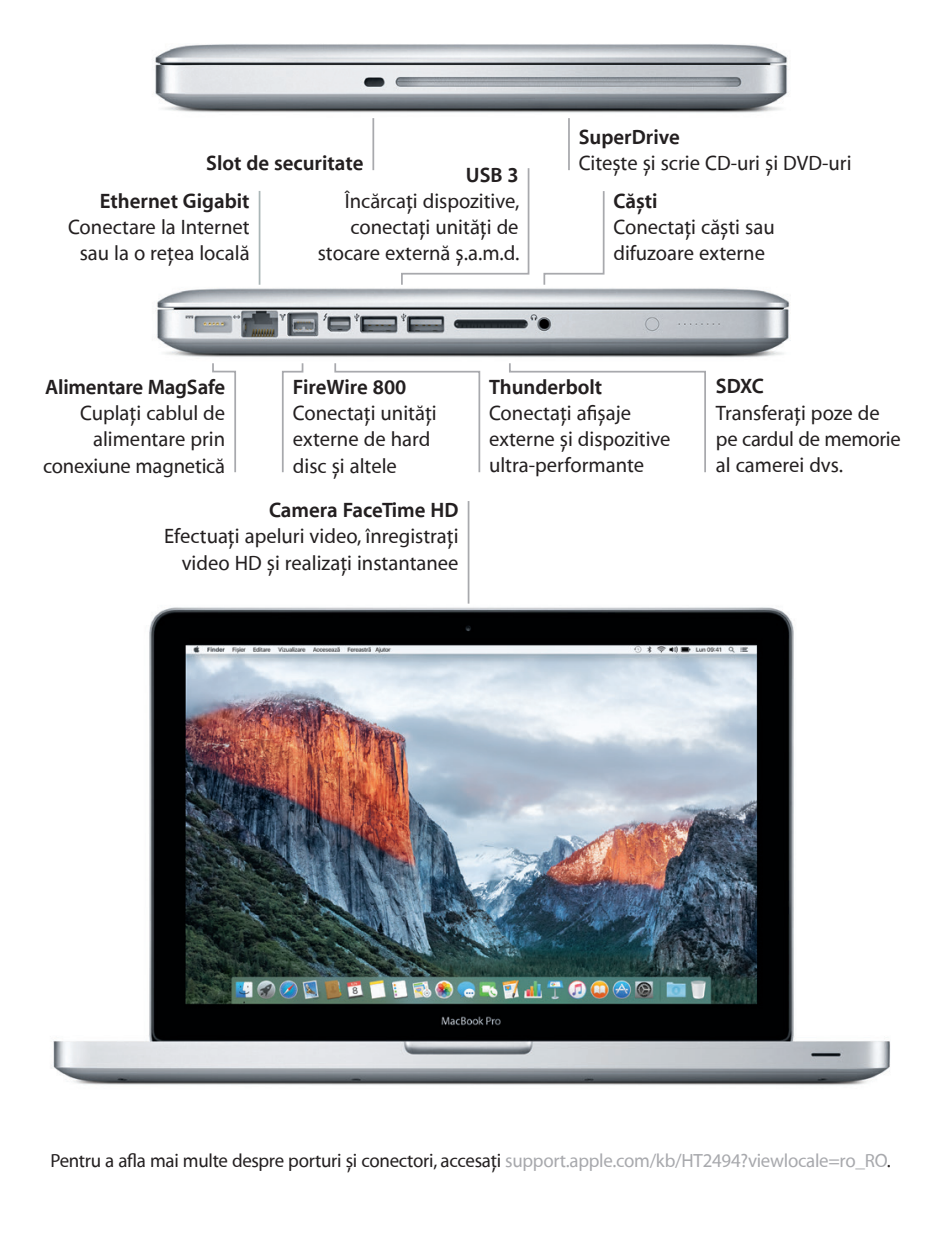
<style>
.page{position:relative;width:943px;height:1241px;background:#fff}
.page>*{position:absolute;margin:0;border:0;box-sizing:border-box;transform-origin:0 0}
.CalloutFR{font:500 21px/26.2px "Myriad Set Pro";color:#231f20;text-align:right}
.CalloutFL{font:500 21px/26.2px "Myriad Set Pro";color:#231f20}
.CalloutHeadFR{font:700 21px "Myriad Set Pro";color:#231f20}
.CalloutHeadFL{font:700 21px "Myriad Set Pro";color:#231f20}
.Footnote{font:500 19.25px "Myriad Set Pro";letter-spacing:-.015em;color:#231f20}
.s1{color:#a8a9ad}
</style>
<div class="page">
<img style="left:51px;top:581px;width:839px;height:505px">
<img style="left:155px;top:44px;width:633px;height:93px">
<img style="left:155px;top:269px;width:636px;height:89px">
<hr style="left:372px;top:118px;width:2px;height:52px;background:#a8a9ad">
<svg style="left:212px;top:363px;width:24px;height:110px"></svg>
<hr style="left:467px;top:501px;width:2px;height:102px;background:#a8a9ad">
<hr style="left:568px;top:118px;width:2px;height:52px;background:#a8a9ad">
<svg style="left:542px;top:191px;width:63px;height:95px"></svg>
<svg style="left:400px;top:168px;width:130px;height:118px"></svg>
<svg style="left:509px;top:363px;width:197px;height:110px"></svg>
<svg style="left:334px;top:363px;width:147px;height:110px"></svg>
<svg style="left:282px;top:363px;width:22px;height:110px"></svg>
<hr style="left:259px;top:191px;width:1px;height:94px;background:#aab6b7">
<p class="CalloutHeadFL" style="left:578px;top:120px;width:103px">SuperDrive</p>
<p class="CalloutFL" style="left:578px;top:149px;width:274px">Citește și scrie CD-uri și DVD-uri</p>
<p class="CalloutHeadFR" style="left:206px;top:147px;width:158px">Slot de securitate</p>
<p class="CalloutHeadFR" style="left:466px;top:158px;width:54px">USB 3</p>
<p class="CalloutFR" style="left:318px;top:187px;width:203px">Încărcați dispozitive, conectați unități de stocare externă ș.a.m.d.</p>
<p class="CalloutHeadFL" style="left:613px;top:184px;width:46px">Căști</p>
<p class="CalloutHeadFR" style="left:100px;top:184px;width:151px">Ethernet Gigabit</p>
<p class="CalloutFR" style="left:68px;top:213px;width:183px;text-align:center">Conectare la Internet sau la o rețea locală</p>
<p class="CalloutFL" style="left:613px;top:213px;width:163px">Conectați căști sau difuzoare externe</p>
<p class="CalloutHeadFR" style="left:45px;top:370px;width:181px">Alimentare MagSafe</p>
<p class="CalloutFR" style="left:43px;top:399px;width:184px">Cuplați cablul de alimentare prin conexiune magnetică</p>
<p class="CalloutHeadFL" style="left:293px;top:370px;width:115px">FireWire 800</p>
<p class="CalloutFL" style="left:293px;top:399px;width:145px">Conectați unități externe de hard disc și altele</p>
<p class="CalloutHeadFR" style="left:269px;top:493px;width:191px">Camera FaceTime HD</p>
<p class="CalloutFR" style="left:164px;top:522px;width:296px">Efectuați apeluri video, înregistrați video HD și realizați instantanee</p>
<p class="CalloutHeadFL" style="left:489px;top:370px;width:115px">Thunderbolt</p>
<p class="CalloutFL" style="left:489px;top:398px;width:183px">Conectați afișaje externe și dispozitive ultra-performante</p>
<p class="CalloutHeadFL" style="left:716px;top:370px;width:49px">SDXC</p>
<p class="CalloutFL" style="left:716px;top:398px;width:186px">Transferați poze de pe cardul de memorie al camerei dvs.</p>
<p class="Footnote" style="left:50px;top:1145px;width:842px">Pentru a afla mai multe despre porturi și conectori, accesați <span class="s1">support.apple.com/kb/HT2494?viewlocale=ro_RO</span>.</p>
</div>
